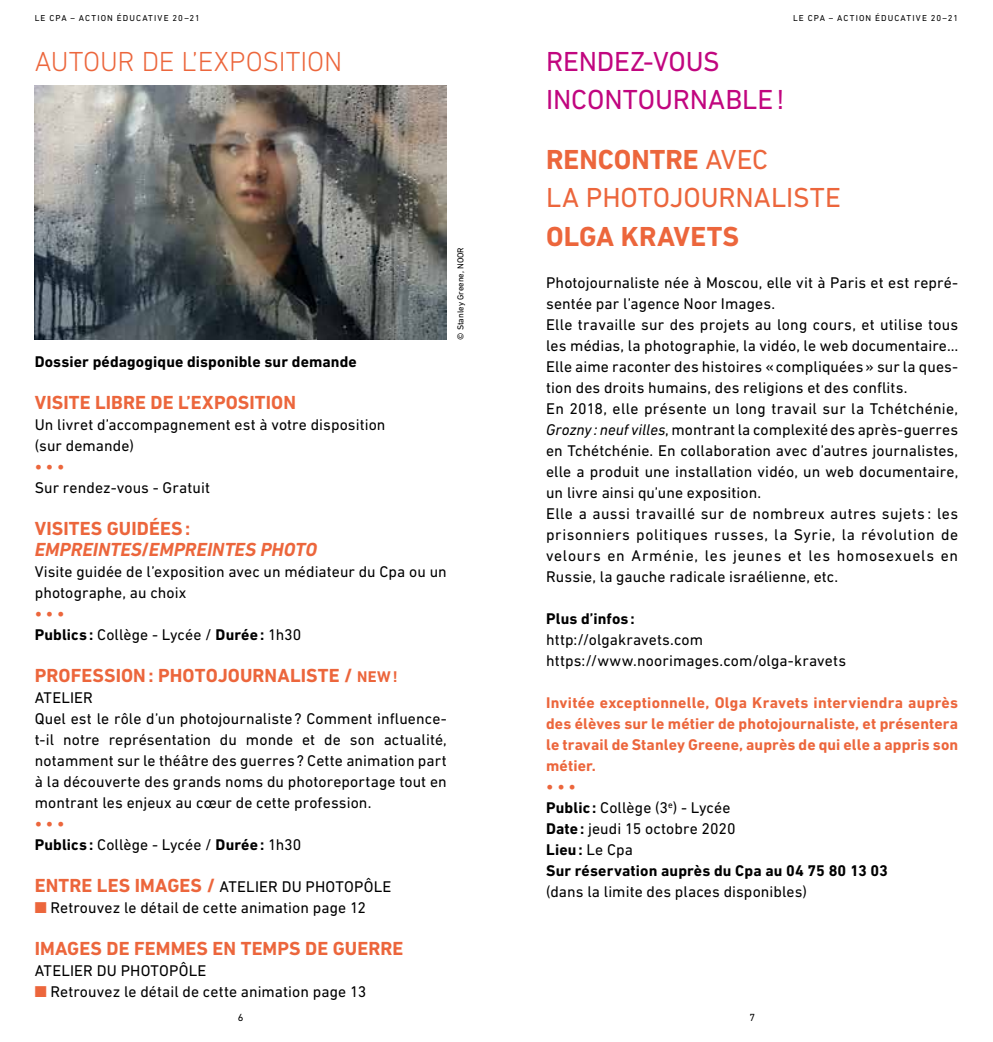
<style>
.page{position:relative;width:993px;height:1042px;background:#fff}
.page>*{position:absolute;margin:0;border:0;box-sizing:border-box;transform-origin:0 0}
.t1{font:28px/38.5px "DIN Next LT Pro";letter-spacing:-.005em;color:#ec663c}
.t2{font:28px/38.5px "DIN Next LT Pro";letter-spacing:-.005em;color:#c1067f}
.t3{font:300 28px "DIN Next LT Pro";letter-spacing:-.005em;color:#ec663c}
.t4{font:700 28px "DIN Next LT Pro";letter-spacing:.005em;color:#ec663c}
.t5{font:700 19.25px "DIN Next LT Pro";letter-spacing:.005em;color:#ec663c}
.t6{font:italic 700 19.25px/21px "DIN Next LT Pro";color:#ec663c}
.t7{font:15.75px/21px "DIN Next LT Pro";letter-spacing:.005em;color:#000}
.t8{font:700 15.75px/21px "DIN Next LT Pro";letter-spacing:.01em;color:#ec663c;text-align:justify}
.t9{font:700 15.75px/21px "DIN Next LT Pro";letter-spacing:.01em;color:#000}
.t10{font:10.5px "DIN Next LT Pro";color:#000}
.t11{font:8.75px "DIN Next LT Pro";letter-spacing:.125em;color:#000}
.t12{font:8.75px "DIN Next LT Pro";color:#000}
.s1{font-style:normal}
.s2{font-weight:700;color:#ec663c}
.s3{font-weight:700}
.s4{font-size:15.75px}
.s5{font-weight:700;font-size:19.25px;color:#ec663c}
.s6{color:#ec663c}
.s7{font-style:italic}
.s8{font-weight:400}
</style>
<div class="page">
<img style="left:35px;top:85px;width:411px;height:255px">
<p class="t11" style="left:35px;top:13px;width:167px">LE CPA – ACTION ÉDUCATIVE 20–21</p>
<p class="t11" style="left:792px;top:13px;width:167px">LE CPA – ACTION ÉDUCATIVE 20–21</p>
<h1 class="t3" style="left:35px;top:45px;width:309px">AUTOUR DE L’EXPOSITION</h1>
<p class="t9" style="left:35px;top:351px;width:323px">Dossier pédagogique disponible sur demande</p>
<p class="t5" style="left:35px;top:391px;width:263px">VISITE LIBRE DE L’EXPOSITION</p>
<p class="t7" style="left:35px;top:414px;width:352px">Un livret d’accompagnement est à votre disposition (sur demande)</p>
<p class="t8" style="left:35px;top:456px;width:31px">• • •</p>
<p class="t7" style="left:35px;top:477px;width:177px">Sur rendez-vous - Gratuit</p>
<p class="t6" style="left:35px;top:518px;width:284px"><span class="s1">VISITES GUIDÉES:<br></span>EMPREINTES<span class="s1">/</span>EMPREINTES PHOTO</p>
<p class="t7" style="left:35px;top:561px;width:413px">Visite guidée de l’exposition avec un médiateur du Cpa ou un photographe, au choix</p>
<p class="t7" style="left:35px;top:603px;width:268px"><span class="s2">• • •<br></span><span class="s3">Publics:</span> Collège - Lycée / <span class="s3">Durée:</span> 1h30</p>
<p class="t5" style="left:35px;top:664px;width:364px">PROFESSION: PHOTOJOURNALISTE / <span class="s4">NEW!</span></p>
<p class="t7" style="left:35px;top:687px;width:413px">ATELIER<br>Quel est le rôle d’un photojournaliste? Comment influence&shy;t-il notre représentation du monde et de son actualité, notamment sur le théâtre des guerres ? Cette animation part à la découverte des grands noms du photoreportage tout en montrant les enjeux au cœur de cette profession.</p>
<p class="t7" style="left:35px;top:813px;width:268px"><span class="s2">• • •<br></span><span class="s3">Publics:</span> Collège - Lycée / <span class="s3">Durée:</span> 1h30</p>
<p class="t7" style="left:35px;top:876px;width:358px"><span class="s5">ENTRE LES IMAGES /</span> ATELIER DU PHOTOPÔLE</p>
<p class="t7" style="left:35px;top:897px;width:333px"><span class="s6">■</span> Retrouvez le détail de cette animation page 12</p>
<p class="t5" style="left:35px;top:937px;width:370px">IMAGES DE FEMMES EN TEMPS DE GUERRE</p>
<p class="t7" style="left:35px;top:960px;width:173px">ATELIER DU PHOTOPÔLE</p>
<p class="t7" style="left:35px;top:981px;width:333px"><span class="s6">■</span> Retrouvez le détail de cette animation page 13</p>
<p class="t12" style="left:455px;top:340px;width:94px;rotate:-90deg">© Stanley Greene, NOOR</p>
<h1 class="t2" style="left:546px;top:42px;width:240px">RENDEZ-VOUS<br>INCONTOURNABLE!</h1>
<h1 class="t1" style="left:546px;top:140px;width:296px"><span class="s3">RENCONTRE</span> AVEC<br>LA PHOTOJOURNALISTE</h1>
<h1 class="t4" style="left:546px;top:220px;width:194px">OLGA KRAVETS</h1>
<p class="t7" style="left:546px;top:272px;width:413px">Photojournaliste née à Moscou, elle vit à Paris et est repré&shy;sentée par l’agence Noor Images.<br>Elle travaille sur des projets au long cours, et utilise tous les médias, la photographie, la vidéo, le web documentaire… Elle aime raconter des histoires «compliquées» sur la ques&shy;tion des droits humains, des religions et des conflits.<br>En 2018, elle présente un long travail sur la Tchétchénie, <span class="s7">Grozny : neuf villes</span>, montrant la complexité des après-guerres en Tchétchénie. En collaboration avec d’autres journalistes, elle a produit une installation vidéo, un web documentaire, un livre ainsi qu’une exposition.<br>Elle a aussi travaillé sur de nombreux autres sujets : les prisonniers politiques russes, la Syrie, la révolution de velours en Arménie, les jeunes et les homosexuels en Russie, la gauche radicale israélienne, etc.</p>
<p class="t9" style="left:546px;top:608px;width:90px">Plus d’infos:</p>
<p class="t7" style="left:546px;top:628px;width:301px">http://olgakravets.com https://www.noorimages.com/olga-kravets</p>
<p class="t8" style="left:546px;top:692px;width:413px">Invitée exceptionnelle, Olga Kravets interviendra auprès des élèves sur le métier de photojournaliste, et présentera le travail de Stanley Greene, auprès de qui elle a appris son métier.</p>
<p class="t9" style="left:546px;top:776px;width:343px"><span class="s6">• • •<br></span>Public : <span class="s8">Collège (3</span><sup>e</sup><span class="s8">) - Lycée<br></span>Date: <span class="s8">jeudi 15 octobre 2020<br></span>Lieu: <span class="s8">Le Cpa<br></span>Sur réservation auprès du Cpa au 04 75 80 13 03</p>
<p class="t7" style="left:546px;top:881px;width:262px">(dans la limite des places disponibles)</p>
<p class="t10" style="left:238px;top:1011px;width:7px">6</p>
<p class="t10" style="left:749px;top:1011px;width:7px">7</p>
</div>
